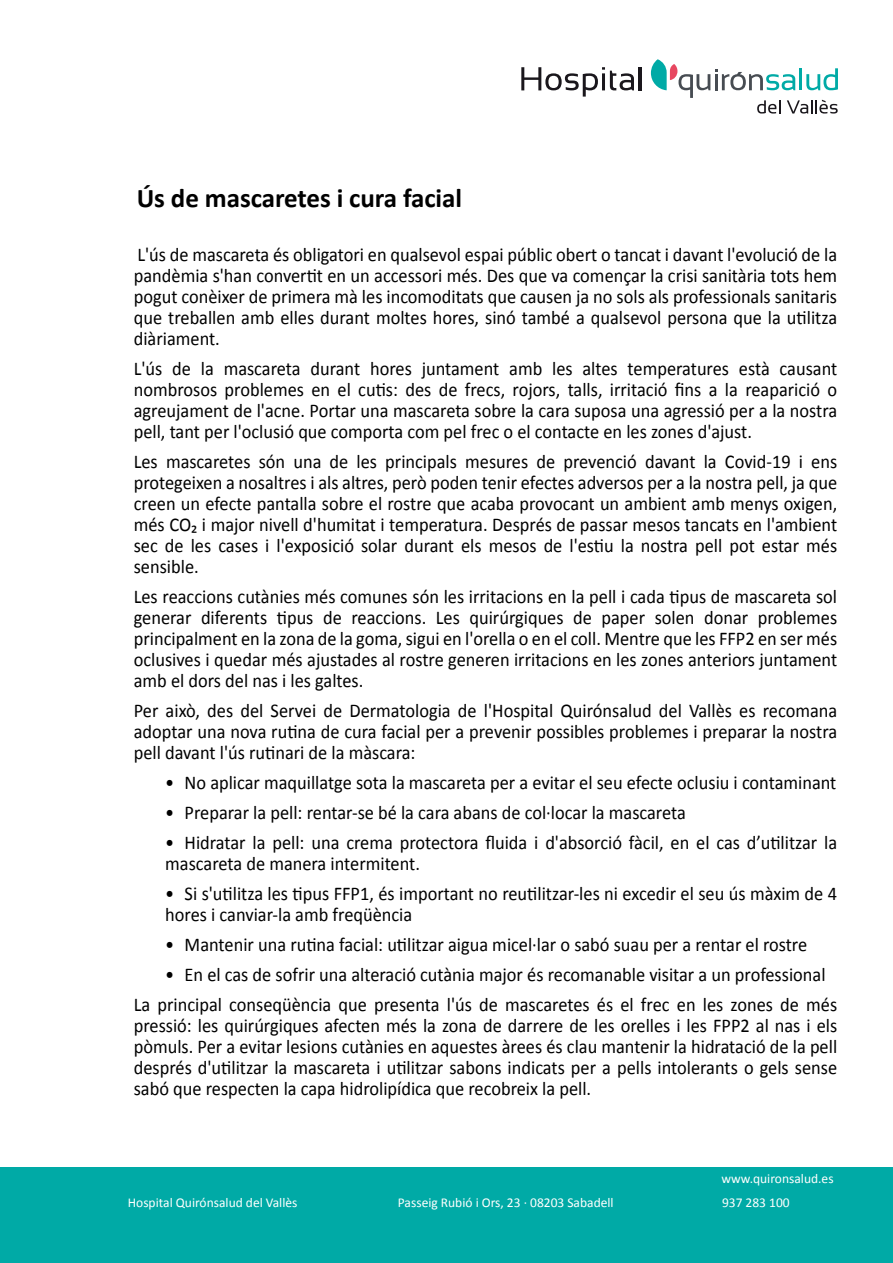
<style>
.page{position:relative;width:893px;height:1263px;background:#fff}
.page>*{position:absolute;margin:0;border:0;box-sizing:border-box;transform-origin:0 0}
.t1{font:700 27px "Calibri";letter-spacing:-.005em;color:#000}
.t2{font:19.5px/21px "Calibri";color:#000;text-align:justify;scale:.94 1}
.t3{font:13.5px "Calibri";color:#fff}
</style>
<div class="page">
<div style="left:0;top:1167px;width:893px;height:96px;background:#00aaa6"></div>
<svg style="left:521px;top:67px;width:113px;height:30px"></svg>
<hr style="left:639px;top:67px;width:3px;height:23px;background:#1a171c">
<svg style="left:651px;top:59px;width:187px;height:55px"></svg>
<h1 class="t1" style="left:137px;top:180px;width:327px">Ús de mascaretes i cura facial</h1>
<p class="t2" style="left:134px;top:244px;width:750px">L'ús de mascareta és obligatori en qualsevol espai públic obert o tancat i davant l'evolució de la pandèmia s'han convertit en un accessori més. Des que va començar la crisi sanitària tots hem pogut conèixer de primera mà les incomoditats que causen ja no sols als professionals sanitaris que treballen amb elles durant moltes hores, sinó també a qualsevol persona que la utilitza diàriament.</p>
<p class="t2" style="left:134px;top:358px;width:750px">L'ús de la mascareta durant hores juntament amb les altes temperatures està causant nombrosos problemes en el cutis: des de frecs, rojors, talls, irritació fins a la reaparició o agreujament de l'acne. Portar una mascareta sobre la cara suposa una agressió per a la nostra pell, tant per l'oclusió que comporta com pel frec o el contacte en les zones d'ajust.</p>
<p class="t2" style="left:134px;top:451px;width:750px">Les mascaretes són una de les principals mesures de prevenció davant la Covid-19 i ens protegeixen a nosaltres i als altres, però poden tenir efectes adversos per a la nostra pell, ja que creen un efecte pantalla sobre el rostre que acaba provocant un ambient amb menys oxigen, més CO₂ i major nivell d'humitat i temperatura. Després de passar mesos tancats en l'ambient sec de les cases i l'exposició solar durant els mesos de l'estiu la nostra pell pot estar més sensible.</p>
<p class="t2" style="left:134px;top:586px;width:750px">Les reaccions cutànies més comunes són les irritacions en la pell i cada tipus de mascareta sol generar diferents tipus de reaccions. Les quirúrgiques de paper solen donar problemes principalment en la zona de la goma, sigui en l'orella o en el coll. Mentre que les FFP2 en ser més oclusives i quedar més ajustades al rostre generen irritacions en les zones anteriors juntament amb el dors del nas i les galtes.</p>
<p class="t2" style="left:134px;top:700px;width:750px">Per això, des del Servei de Dermatologia de l'Hospital Quirónsalud del Vallès es recomana adoptar una nova rutina de cura facial per a prevenir possibles problemes i preparar la nostra pell davant l'ús rutinari de la màscara:</p>
<p class="t2" style="left:165px;top:772px;width:715px">• No aplicar maquillatge sota la mascareta per a evitar el seu efecte oclusiu i contaminant</p>
<p class="t2" style="left:165px;top:802px;width:555px">• Preparar la pell: rentar-se bé la cara abans de col·locar la mascareta</p>
<p class="t2" style="left:165px;top:832px;width:716px">• Hidratar la pell: una crema protectora fluida i d'absorció fàcil, en el cas d’utilitzar la mascareta de manera intermitent.</p>
<p class="t2" style="left:165px;top:883px;width:716px">• Si s'utilitza les tipus FFP1, és important no reutilitzar-les ni excedir el seu ús màxim de 4 hores i canviar-la amb freqüència</p>
<p class="t2" style="left:165px;top:934px;width:684px">• Mantenir una rutina facial: utilitzar aigua micel·lar o sabó suau per a rentar el rostre</p>
<p class="t2" style="left:134px;top:960px;width:750px;line-height:30px;text-indent:31px">• En el cas de sofrir una alteració cutània major és recomanable visitar a un professional<br>La principal conseqüència que presenta l'ús de mascaretes és el frec en les zones de més</p>
<p class="t2" style="left:134px;top:1015px;width:750px">pressió: les quirúrgiques afecten més la zona de darrere de les orelles i les FPP2 al nas i els pòmuls. Per a evitar lesions cutànies en aquestes àrees és clau mantenir la hidratació de la pell després d'utilitzar la mascareta i utilitzar sabons indicats per a pells intolerants o gels sense sabó que respecten la capa hidrolipídica que recobreix la pell.</p>
<p class="t3" style="left:721px;top:1170px;width:114px">www.quironsalud.es</p>
<p class="t3" style="left:128px;top:1194px;width:171px">Hospital Quirónsalud del Vallès</p>
<p class="t3" style="left:398px;top:1194px;width:217px">Passeig Rubió i Ors, 23 · 08203 Sabadell</p>
<p class="t3" style="left:722px;top:1194px;width:69px">937 283 100</p>
</div>
